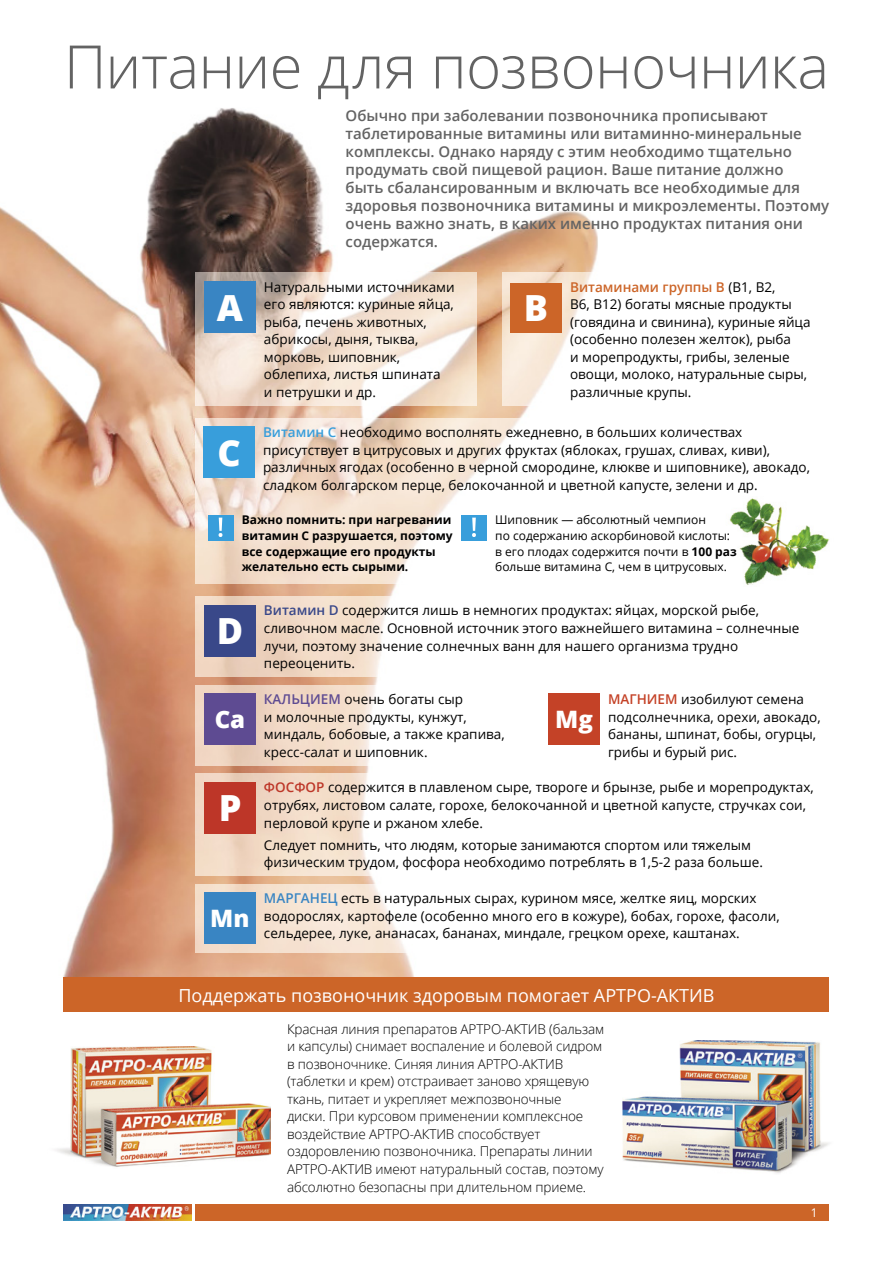
<style>
.page{position:relative;width:893px;height:1263px;background:#fff}
.page>*{position:absolute;margin:0;border:0;box-sizing:border-box;transform-origin:0 0}
.t1{font:300 60px "Open Sans";letter-spacing:-.01em;color:#636363}
.t2{font:800 36px "Open Sans";color:#fff}
.t3{font:800 24px "Open Sans";color:#fff}
.t4{font:18px "Open Sans";color:#fff}
.t5{font:600 15px/18px "Open Sans";color:#636363}
.t6{font:13.5px/17.5px "Open Sans";color:#000}
.t7{font:300 13.5px/17.5px "Open Sans";letter-spacing:-.01em;color:#000}
.t8{font:12px/15.6px "Open Sans";color:#000}
.t9{font:700 12px/15.6px "Open Sans";color:#000}
.t10{font:12px "Open Sans";color:#fff}
.s1{font-weight:600;color:#cc6528}
.s2{font-weight:600;color:#389edb}
.s3{font-weight:700}
.s4{font-weight:600;color:#394889}
.s5{font-weight:600;color:#5e4b92}
.s6{font-weight:600;color:#c44227}
.s7{font-weight:600;color:#bd3628}
.s8{font-weight:600;color:#3985c3}
</style>
<div class="page">
<img style="left:0;top:108px;width:598px;height:870px">
<img style="left:64px;top:1204px;width:127px;height:16px">
<div style="left:195px;top:1204px;width:634px;height:16px;background:#cc6528"></div>
<div style="left:64px;top:978px;width:765px;height:34px;background:#cc6528"></div>
<img style="left:56px;top:1046px;width:215px;height:121px">
<img style="left:623px;top:1040px;width:206px;height:133px">
<img style="left:196px;top:273px;width:280px;height:132px">
<div style="left:204px;top:281px;width:51px;height:51px;background:#3985c3"></div>
<img style="left:502px;top:273px;width:96px;height:132px">
<div style="left:511px;top:283px;width:51px;height:49px;background:#cc6528"></div>
<img style="left:196px;top:597px;width:402px;height:80px">
<div style="left:204px;top:605px;width:51px;height:51px;background:#394889"></div>
<img style="left:196px;top:884px;width:402px;height:68px">
<div style="left:204px;top:893px;width:51px;height:51px;background:#3985c3"></div>
<img style="left:196px;top:774px;width:402px;height:102px">
<div style="left:204px;top:782px;width:51px;height:51px;background:#bd3628"></div>
<img style="left:196px;top:685px;width:319px;height:80px">
<div style="left:204px;top:694px;width:51px;height:51px;background:#5e4b92"></div>
<img style="left:540px;top:685px;width:58px;height:80px">
<div style="left:549px;top:694px;width:51px;height:51px;background:#c44227"></div>
<img style="left:196px;top:418px;width:402px;height:166px">
<img style="left:729px;top:498px;width:101px;height:42px">
<img style="left:739px;top:540px;width:90px;height:44px">
<div style="left:203px;top:427px;width:52px;height:51px;background:#389edb"></div>
<div style="left:208px;top:515px;width:25px;height:26px;background:#389edb"></div>
<svg style="left:219px;top:518px;width:3px;height:19px"></svg>
<div style="left:461px;top:515px;width:26px;height:26px;background:#389edb"></div>
<svg style="left:472px;top:518px;width:4px;height:19px"></svg>
<h1 class="t1" style="left:64px;top:26px;width:767px">Питание для позвоночника</h1>
<p class="t5" style="left:346px;top:106px;width:485px">Обычно при заболевании позвоночника прописывают таблетированные витамины или витаминно-минеральные комплексы. Однако наряду с этим необходимо тщательно продумать свой пищевой рацион. Ваше питание должно<br>быть сбалансированным и включать все необходимые для здоровья позвоночника витамины и микроэлементы. Поэтому очень важно знать, в каких именно продуктах питания они содержатся.</p>
<h2 class="t2" style="left:217px;top:280px;width:28px">А</h2>
<p class="t6" style="left:264px;top:277px;width:192px">Натуральными источниками его являются: куриные яйца, рыба, печень животных, абрикосы, дыня, тыква, морковь, шиповник, облепиха, листья шпината<br>и петрушки и др.</p>
<h2 class="t2" style="left:524px;top:280px;width:26px">B</h2>
<p class="t6" style="left:570px;top:277px;width:242px"><span class="s1">Витаминами группы В</span> (B1, В2,<br>В6, В12) богаты мясные продукты (говядина и свинина), куриные яйца (особенно полезен желток), рыба<br>и морепродукты, грибы, зеленые овощи, молоко, натуральные сыры, различные крупы.</p>
<p class="t6" style="left:263px;top:423px;width:548px"><span class="s2">Витамин С</span> необходимо восполнять ежедневно, в больших количествах присутствует в цитрусовых и других фруктах (яблоках, грушах, сливах, киви), различных ягодах (особенно в черной смородине, клюкве и шиповнике), авокадо, сладком болгарском перце, белокочанной и цветной капусте, зелени и др.</p>
<p class="t9" style="left:242px;top:512px;width:212px">Важно помнить: при нагревании витамин C разрушается, поэтому все содержащие его продукты желательно есть сырыми.</p>
<p class="t8" style="left:495px;top:512px;width:243px">Шиповник — абсолютный чемпион<br>по содержанию аскорбиновой кислоты: в его плодах содержится поч ти в <span class="s3">100 раз </span>больше витамина С, чем в цитрусовых.</p>
<h2 class="t2" style="left:217px;top:425px;width:25px">C</h2>
<h2 class="t2" style="left:217px;top:604px;width:28px">D</h2>
<h3 class="t3" style="left:215px;top:701px;width:32px">Ca</h3>
<h2 class="t2" style="left:219px;top:781px;width:24px">P</h2>
<h3 class="t3" style="left:210px;top:900px;width:41px">Mn</h3>
<p class="t6" style="left:264px;top:601px;width:537px"><span class="s4">Витамин D</span> содержится лишь в немногих продуктах: яйцах, морской рыбе, сливочном масле. Основной источник этого важнейшего витамина – солнечные лучи, поэтому значение солнечных ванн для нашего организма трудно переоценить.</p>
<p class="t6" style="left:264px;top:690px;width:242px"><span class="s5">КАЛЬЦИЕМ</span> очень богаты сыр<br>и молочные продукты, кунжут, миндаль, бобовые, а также крапива, кресс-салат и шиповник.</p>
<h3 class="t3" style="left:555px;top:701px;width:39px">Mg</h3>
<p class="t6" style="left:608px;top:690px;width:214px"><span class="s6">МАГНИЕМ</span> изобилуют семена подсолнечника, орехи, авокадо, бананы, шпинат, бобы, огурцы, грибы и бурый рис.</p>
<p class="t6" style="left:264px;top:778px;width:551px"><span class="s7">ФОСФОР</span> содержится в плавленом сыре, твороге и брынзе, рыбе и морепродуктах, отрубях, листовом салате, горохе, белокочанной и цветной капусте, стручках сои, перловой крупе и ржаном хлебе.</p>
<p class="t6" style="left:264px;top:835px;width:500px">Следует помнить, что людям, которые занимаются спортом или тяжелым физическим трудом, фосфора необходимо потреблять в 1,5-2 раза больше.</p>
<p class="t6" style="left:264px;top:889px;width:517px"><span class="s8">МАРГАНЕЦ</span> есть в натуральных сырах, курином мясе, желтке яиц, морских водорослях, картофеле (особенно много его в кожуре), бобах, горохе, фасоли, сельдерее, луке, ананасах, бананах, миндале, грецком орехе, каштанах.</p>
<h3 class="t4" style="left:178px;top:983px;width:538px">Поддержать позвоночник здоровым помогает АРТРО-АКТИВ</h3>
<p class="t7" style="left:287px;top:1019px;width:319px">Красная линия препаратов АРТРО-АКТИВ (бальзам и капсулы) снимает воспаление и болевой сидром в позвоночнике. Синяя линия АРТРО-АКТИВ (таблетки и крем) отстраивает заново хрящевую ткань, питает и укрепляет межпозвоночные<br>диски. При курсовом применении комплексное воздействие АРТРО-АКТИВ способствует оздоровлению позвоночника. Препараты линии АРТРО-АКТИВ имеют натуральный состав, поэтому абсолютно безопасны при длительном приеме.</p>
<p class="t10" style="left:811px;top:1204px;width:8px">1</p>
</div>
